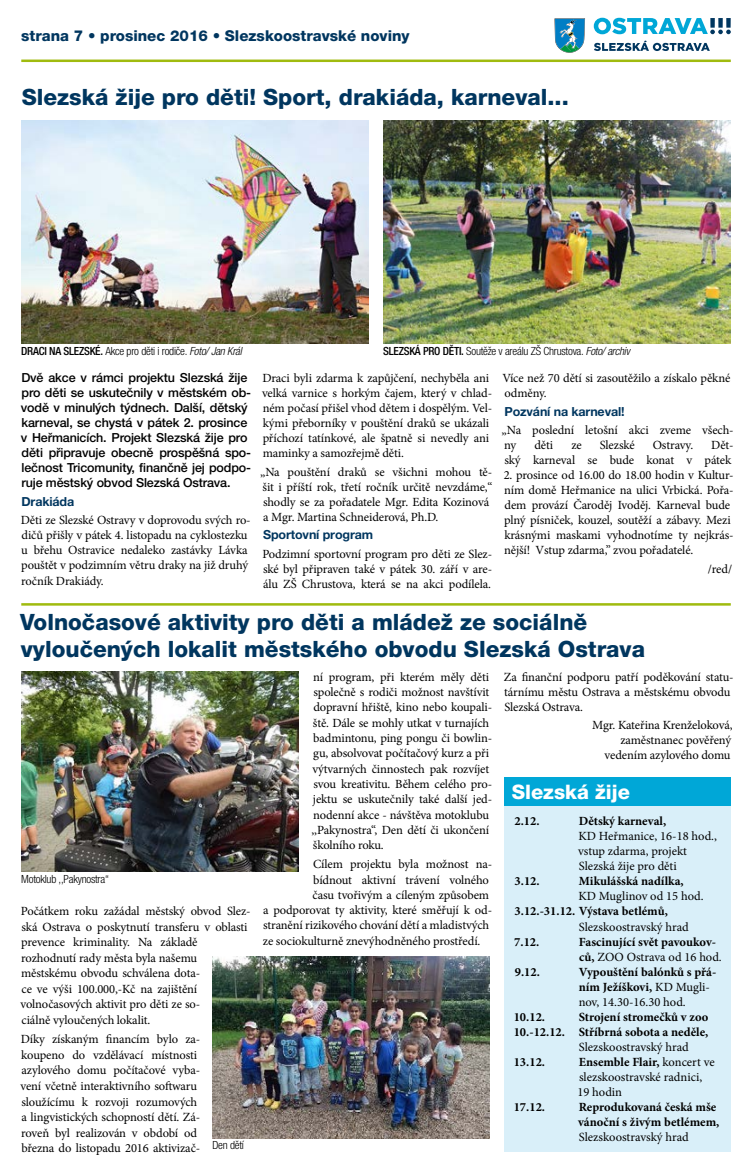
<style>
.page{position:relative;width:745px;height:1170px;background:#fff}
.page>*{position:absolute;margin:0;border:0;box-sizing:border-box;transform-origin:0 0}
.t1{font:800 22.5px/27px "Helvetica Neue LT Pro";color:#00365f}
.t2{font:800 20px "Helvetica Neue LT Pro";color:#fff}
.t3{font:800 15px "Helvetica Neue LT Pro";color:#00365f}
.t4{font:12.5px/15px "Minion Pro";letter-spacing:-.01em;color:#000}
.t5{font:700 12.5px/15px "Minion Pro";color:#000}
.t6{font:500 12.5px/15px "Helvetica Neue LT Pro";letter-spacing:-.01em;color:#000}
.t7{font:700 12.5px "Helvetica Neue LT Pro";letter-spacing:-.01em;color:#00365f}
.t8{font:300 condensed 11.25px "Helvetica Neue LT Pro";letter-spacing:-.02em;color:#000}
.s1{font-weight:500}
.s2{font-style:italic}
.s3{font-weight:400}
.s4{font-weight:700}
</style>
<div class="page">
<svg style="left:554px;top:18px;width:31px;height:35px"></svg>
<svg style="left:593px;top:18px;width:137px;height:16px"></svg>
<svg style="left:594px;top:40px;width:115px;height:11px"></svg>
<hr style="left:21px;top:60px;width:709px;height:2px;background:#a0bb0f">
<img style="left:21px;top:121px;width:348px;height:223px">
<img style="left:383px;top:121px;width:347px;height:223px">
<img style="left:21px;top:671px;width:277px;height:200px">
<img style="left:212px;top:956px;width:277px;height:181px">
<div style="left:504px;top:805px;width:226px;height:347px;background:#d9eff9"></div>
<div style="left:504px;top:777px;width:226px;height:28px;background:#00a7d7"></div>
<hr style="left:21px;top:603px;width:709px;height:2px;background:#a0bb0f">
<p class="t3" style="left:21px;top:27px;width:389px">strana 7 • prosinec 2016 • Slezskoostravské noviny</p>
<h1 class="t1" style="left:22px;top:83px;width:548px">Slezská žije pro děti! Sport, drakiáda, karneval...</h1>
<p class="t8" style="left:21px;top:344px;width:222px"><span class="s1">DRACI NA SLEZSKÉ.</span> Akce pro děti i rodiče. <span class="s2">Foto/ Jan Král</span></p>
<p class="t8" style="left:383px;top:344px;width:248px"><span class="s1">SLEZSKÁ PRO DĚTI.</span> Soutěže v areálu ZŠ Chrustova. <span class="s2">Foto/ archiv</span></p>
<p class="t6" style="left:21px;top:370px;width:232px">Dvě akce v rámci projektu Slezská žije pro děti se uskutečnily v městském ob&shy;vodě v minulých týdnech. Další, dětský karneval, se chystá v pátek 2. prosince v Heřmanicích. Projekt Slezská žije pro děti připravuje obecně prospěšná spo&shy;lečnost Tricomunity, finančně jej podpo&shy;ruje městský obvod Slezská Ostrava.</p>
<p class="t7" style="left:21px;top:493px;width:54px">Drakiáda</p>
<p class="t4" style="left:21px;top:513px;width:231px">Děti ze Slezské Ostravy v doprovodu svých ro&shy;dičů přišly v pátek 4. listopadu na cyklostezku u břehu Ostravice nedaleko zastávky Lávka pouštět v podzimním větru draky na již druhý ročník Drakiády.</p>
<p class="t4" style="left:502px;top:370px;width:229px">Více než 70 dětí si zasoutěžilo a získalo pěkné odměny.</p>
<p class="t7" style="left:504px;top:403px;width:122px">Pozvání na karneval!</p>
<p class="t4" style="left:501px;top:422px;width:233px">„Na poslední letošní akci zveme všech&shy;ny</p>
<p class="t4" style="left:262px;top:370px;width:231px">Draci byli zdarma k zapůjčení, nechyběla ani velká varnice s horkým čajem, který v chlad&shy;ném počasí přišel vhod dětem i dospělým. Vel&shy;kými přeborníky v pouštění draků se ukázali příchozí tatínkové, ale špatně si nevedly ani maminky a samozřejmě děti.</p>
<p class="t4" style="left:260px;top:464px;width:234px">„Na pouštění draků se všichni mohou tě&shy;šit i příští rok, třetí ročník určitě nevzdáme,“ shodly se za pořadatele Mgr. Edita Kozinová a Mgr. Martina Schneiderová, Ph.D.</p>
<p class="t7" style="left:263px;top:527px;width:112px">Sportovní program</p>
<p class="t4" style="left:262px;top:546px;width:231px;text-align:justify">Podzimní sportovní program pro děti ze Slez&shy;ské byl připraven také v pátek 30. září v are&shy;álu ZŠ Chrustova, která se na akci podílela.</p>
<p class="t4" style="left:534px;top:437px;width:20px">děti</p>
<p class="t4" style="left:571px;top:437px;width:12px">ze</p>
<p class="t4" style="left:599px;top:437px;width:36px">Slezské</p>
<p class="t4" style="left:652px;top:437px;width:42px">Ostravy.</p>
<p class="t4" style="left:504px;top:437px;width:230px;text-align:right">Dět-<br>ský karneval se bude konat v pátek</p>
<p class="t4" style="left:503px;top:468px;width:231px">2. prosince od 16.00 do 18.00 hodin v Kultur&shy;ním domě Heřmanice na ulici Vrbická. Pořa&shy;dem provází Čaroděj Ivoděj. Karneval bude plný písniček, kouzel, soutěží a zábavy. Mezi krásnými maskami vyhodnotíme ty nejkrás&shy;nější! Vstup zdarma,” zvou pořadatelé.</p>
<p class="t4" style="left:707px;top:561px;width:26px">/red/</p>
<h1 class="t1" style="left:20px;top:608px;width:626px">Volnočasové aktivity pro děti a mládež ze sociálně vyloučených lokalit městského obvodu Slezská Ostrava</h1>
<p class="t8" style="left:21px;top:872px;width:89px">Motoklub ,,Pakynostra“</p>
<p class="t4" style="left:21px;top:903px;width:231px;line-height:15.6px">Počátkem roku zažádal městský obvod Slez&shy;ská Ostrava o poskytnutí transferu v oblasti prevence kriminality. Na základě rozhodnutí rady města byla našemu městskému obvodu schválena dota-<br>ce ve výši 100.000,-Kč na zajištění volnočasových aktivit pro děti ze so-<br>ciálně vyloučených lokalit.</p>
<p class="t4" style="left:20px;top:1031px;width:181px;line-height:15.6px">Díky získaným financím bylo za&shy;koupeno do vzdělávací místnosti azylového domu počítačové vyba&shy;vení včetně interaktivního softwaru sloužícímu k rozvoji rozumových a lingvistických schopností dětí. Zá&shy;roveň byl realizován v období od března do listopadu 2016 aktivizač-</p>
<p class="t8" style="left:212px;top:1138px;width:33px">Den dětí</p>
<p class="t4" style="left:311px;top:669px;width:182px;line-height:15.4px">ní program, při kterém měly děti společně s rodiči možnost navštívit dopravní hřiště, kino nebo koupali&shy;ště. Dále se mohly utkat v turnajích badmintonu, ping pongu či bowlin&shy;gu, absolvovat počítačový kurz a při výtvarných činnostech pak rozvíjet svou kreativitu. Během celého pro&shy;jektu se uskutečnily také další jed&shy;nodenní akce - návštěva motoklubu ,,Pakynostra“, Den dětí či ukončení školního roku.</p>
<p class="t4" style="left:313px;top:856px;width:180px">Cílem projektu byla možnost na-</p>
<p class="t4" style="left:313px;top:872px;width:177px">bídnout aktivní trávení volného</p>
<p class="t4" style="left:312px;top:887px;width:178px">času tvořivým a cíleným způsobem</p>
<p class="t4" style="left:263px;top:902px;width:230px">a podporovat ty aktivity, které směřují k od-</p>
<p class="t4" style="left:263px;top:917px;width:227px">stranění rizikového chování dětí a mladistvých</p>
<p class="t4" style="left:263px;top:933px;width:219px">ze sociokulturně znevýhodněného prostředí.</p>
<p class="t4" style="left:503px;top:669px;width:231px">Za finanční podporu patří poděkování statu&shy;tárnímu městu Ostrava a městskému obvodu<br>Slezská Ostrava.</p>
<p class="t4" style="left:591px;top:718px;width:142px;text-align:right">Mgr. Kateřina Krenželoková, zaměstnanec pověřený vedením azylového domu</p>
<h2 class="t2" style="left:511px;top:779px;width:120px">Slezská žije</h2>
<p class="t5" style="left:514px;top:813px;width:27px">2.12.</p>
<p class="t5" style="left:578px;top:813px;width:89px">Dětský karneval,</p>
<p class="t4" style="left:577px;top:829px;width:140px">KD Heřmanice, 16-18 hod., vstup zdarma, projekt<br>Slezská žije pro děti</p>
<p class="t5" style="left:514px;top:873px;width:27px">3.12.</p>
<p class="t5" style="left:578px;top:873px;width:106px">Mikulášská nadílka,</p>
<p class="t4" style="left:578px;top:889px;width:127px">KD Muglinov od 15 hod.</p>
<p class="t5" style="left:514px;top:903px;width:155px">3.12.-31.12. Výstava betlémů,</p>
<p class="t4" style="left:578px;top:919px;width:111px">Slezskoostravský hrad</p>
<p class="t5" style="left:514px;top:933px;width:27px">7.12.</p>
<p class="t5" style="left:578px;top:933px;width:144px">Fascinující svět pavoukov&shy;ců, <span class="s3">ZOO Ostrava od 16 hod.</span></p>
<p class="t5" style="left:514px;top:963px;width:27px">9.12.</p>
<p class="t5" style="left:578px;top:963px;width:139px">Vypouštění balónků s přá&shy;ním Ježíškovi, <span class="s3">KD Mugli&shy;nov, 14.30-16.30 hod.</span></p>
<p class="t5" style="left:513px;top:1008px;width:33px">10.12.</p>
<p class="t5" style="left:513px;top:1008px;width:196px;text-align:right">Strojení stromečků v zoo<br>10.-12.12. Stříbrná sobota a neděle,</p>
<p class="t4" style="left:578px;top:1039px;width:111px">Slezskoostravský hrad</p>
<p class="t5" style="left:513px;top:1053px;width:33px">13.12.</p>
<p class="t4" style="left:577px;top:1054px;width:139px"><span class="s4">Ensemble Flair,</span> koncert ve slezskoostravské radnici,<br>19 hodin</p>
<p class="t5" style="left:513px;top:1098px;width:33px">17.12.</p>
<p class="t5" style="left:577px;top:1098px;width:143px">Reprodukovaná česká mše vánoční s živým betlémem,</p>
<p class="t4" style="left:578px;top:1129px;width:111px">Slezskoostravský hrad</p>
</div>
